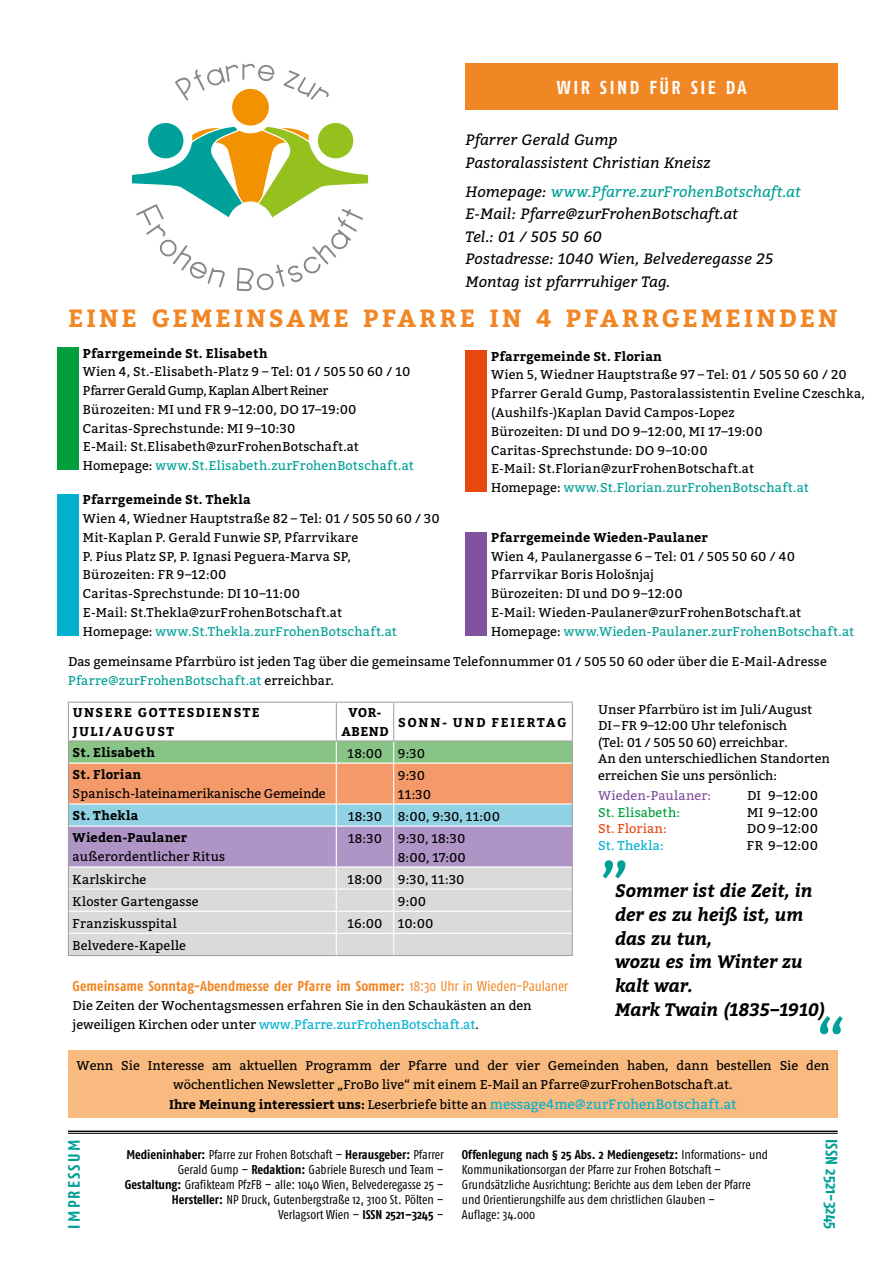
<style>
.page{position:relative;width:893px;height:1263px;background:#fff}
.page>*{position:absolute;margin:0;border:0;box-sizing:border-box;transform-origin:0 0}
.t1{font:700 24.75px "Bitter";letter-spacing:.12em;color:#f18624}
.t2{font:700 18.75px "Fago Co";letter-spacing:.135em;color:#fff}
.t3{font:italic 700 18px/23.7px "Bitter";color:#000}
.t4{font:700 16.5px "Fago Co";letter-spacing:.01em;color:#00a097}
.t5{font:700 16.5px "Fago Co";letter-spacing:.135em;color:#00a097}
.t6{font:italic 15px/22.5px "Bitter";letter-spacing:.005em;color:#000}
.t7{font:700 14.25px "Fago Co";color:#f18624}
.t8{font:13.5px "Bitter";letter-spacing:.01em;color:#00b1cf}
.t9{font:12.75px/18.8px "Bitter";letter-spacing:.005em;color:#000}
.t10{font:12.75px/15px "Fago Co";color:#000;text-align:right}
.t11{font:700 12.75px/18.8px "Bitter";letter-spacing:.02em;color:#000;text-align:center}
.t12{font:700 12.75px/18.8px "Bitter";letter-spacing:.11em;color:#000}
.t13{font:12.75px "Bitter";letter-spacing:.015em;color:#80519c}
.t14{font:700 12.75px "Bitter";letter-spacing:.135em;color:#000}
.t15{font:12.75px "Bitter";letter-spacing:.015em;color:#009f3c}
.t16{font:12.75px "Bitter";letter-spacing:.015em;color:#e84810}
.t17{font:12.75px "Bitter";letter-spacing:.02em;color:#00b1cf}
.s1{color:#00a097}
.s2{font-weight:400}
.s3{color:#00b1cf}
.s4{font-weight:700;font-size:12.75px;color:#000}
.s5{font-size:12.75px;color:#000}
.s6{font-weight:700}
</style>
<div class="page">
<div style="left:466px;top:64px;width:372px;height:46px;background:#f18624"></div>
<div style="left:57px;top:348px;width:22px;height:122px;background:#009f3c"></div>
<div style="left:466px;top:351px;width:21px;height:141px;background:#e84810"></div>
<div style="left:57px;top:494px;width:22px;height:142px;background:#00b1cf"></div>
<div style="left:466px;top:532px;width:21px;height:104px;background:#80519c"></div>
<svg style="left:603px;top:860px;width:22px;height:18px"></svg>
<svg style="left:820px;top:1016px;width:23px;height:18px"></svg>
<svg style="left:132px;top:64px;width:237px;height:227px"></svg>
<hr style="left:68px;top:702px;width:268px;height:1px;background:#9d9d9c">
<hr style="left:68px;top:702px;width:1px;height:39px;background:#9d9d9c">
<hr style="left:336px;top:702px;width:58px;height:1px;background:#9d9d9c">
<hr style="left:336px;top:702px;width:1px;height:39px;background:#9d9d9c">
<hr style="left:394px;top:702px;width:179px;height:1px;background:#9d9d9c">
<hr style="left:393px;top:702px;width:1px;height:39px;background:#9d9d9c">
<hr style="left:68px;top:955px;width:268px;height:1px;background:#9d9d9c">
<hr style="left:336px;top:955px;width:58px;height:1px;background:#9d9d9c">
<hr style="left:394px;top:955px;width:179px;height:1px;background:#9d9d9c">
<hr style="left:572px;top:702px;width:1px;height:39px;background:#9d9d9c">
<svg style="left:68px;top:741px;width:505px;height:214px;background:#c8bfbb"></svg>
<hr style="left:68px;top:1130px;width:770px;height:2px;background:#000">
<hr style="left:68px;top:1133px;width:770px;height:1px;background:#000">
<div style="left:68px;top:1050px;width:770px;height:67px;background:#f9ba7f"></div>
<h2 class="t2" style="left:557px;top:76px;width:191px">WIR SIND FÜR SIE DA</h2>
<p class="t6" style="left:466px;top:128px;width:246px">Pfarrer Gerald Gump<br>Pastoralassistent Christian Kneisz</p>
<p class="t6" style="left:466px;top:179px;width:336px">Homepage: <span class="s1">www.Pfarre.zurFrohenBotschaft.at </span>E-Mail: Pfarre@zurFrohenBotschaft.at<br>Tel.: 01 / 505 50 60<br>Postadresse: 1040 Wien, Belvederegasse 25<br>Montag ist pfarrruhiger Tag.</p>
<h1 class="t1" style="left:68px;top:299px;width:771px">EINE GEMEINSAME PFARRE IN 4 PFARRGEMEINDEN</h1>
<p class="t11" style="left:83px;top:343px;width:186px">Pfarrgemeinde St. Elisabeth</p>
<p class="t9" style="left:83px;top:363px;width:332px">Wien 4, St.-Elisabeth-Platz 9 – Tel: 01 / 505 50 60 / 10<br>Pfarrer Gerald Gump, Kaplan Albert Reiner<br>Bürozeiten: MI und FR 9–12:00, DO 17–19:00<br>Caritas-Sprechstunde: MI 9–10:30<br>E-Mail: St.Elisabeth@zurFrohenBotschaft.at Homepage: <span class="s1">www.St.Elisabeth.zurFrohenBotschaft.at</span></p>
<p class="t11" style="left:491px;top:346px;width:172px">Pfarrgemeinde St. Florian</p>
<p class="t9" style="left:491px;top:366px;width:375px">Wien 5, Wiedner Hauptstraße 97 – Tel: 01 / 505 50 60 / 20<br>Pfarrer Gerald Gump, Pastoralassistentin Eveline Czeschka, (Aushilfs-)Kaplan David Campos-Lopez<br>Bürozeiten: DI und DO 9–12:00, MI 17–19:00<br>Caritas-Sprechstunde: DO 9–10:00<br>E-Mail: St.Florian@zurFrohenBotschaft.at<br>Homepage: <span class="s1">www.St.Florian.zurFrohenBotschaft.at</span></p>
<p class="t11" style="left:83px;top:490px;width:169px">Pfarrgemeinde St. Thekla</p>
<p class="t9" style="left:83px;top:509px;width:358px">Wien 4, Wiedner Hauptstraße 82 – Tel: 01 / 505 50 60 / 30<br>Mit-Kaplan P. Gerald Funwie SP, Pfarrvikare<br>P. Pius Platz SP, P. Ignasi Peguera-Marva SP,<br>Bürozeiten: FR 9–12:00<br>Caritas-Sprechstunde: DI 10–11:00<br>E-Mail: St.Thekla@zurFrohenBotschaft.at<br>Homepage: <span class="s1">www.St.Thekla.zurFrohenBotschaft.at</span></p>
<p class="t11" style="left:491px;top:528px;width:218px">Pfarrgemeinde Wieden-Paulaner</p>
<p class="t9" style="left:491px;top:547px;width:364px">Wien 4, Paulanergasse 6 – Tel: 01 / 505 50 60 / 40<br>Pfarrvikar Boris Hološnjaj<br>Bürozeiten: DI und DO 9–12:00<br>E-Mail: Wieden-Paulaner@zurFrohenBotschaft.at Homepage: <span class="s1">www.Wieden-Paulaner.zurFrohenBotschaft.at</span></p>
<p class="t9" style="left:68px;top:653px;width:760px">Das gemeinsame Pfarrbüro ist jeden Tag über die gemeinsame Telefonnummer 01 / 505 50 60 oder über die E-Mail-Adresse<br><span class="s1">Pfarre@zurFrohenBotschaft.at</span> erreichbar.</p>
<p class="t12" style="left:73px;top:703px;width:189px">UNSERE GOTTESDIENSTE<br>JULI/AUGUST</p>
<p class="t11" style="left:341px;top:703px;width:49px">VOR-<br>ABEND</p>
<p class="t14" style="left:398px;top:712px;width:170px">SONN- UND FEIERTAG</p>
<p class="t11" style="left:73px;top:743px;width:84px">St. Elisabeth</p>
<p class="t9" style="left:347px;top:744px;width:79px">18:00 9:30</p>
<p class="t11" style="left:73px;top:765px;width:70px">St. Florian</p>
<p class="t9" style="left:73px;top:784px;width:255px">Spanisch-lateinamerikanische Gemeinde</p>
<p class="t9" style="left:398px;top:766px;width:35px">9:30<br>11:30</p>
<p class="t11" style="left:73px;top:806px;width:67px">St. Thekla</p>
<p class="t9" style="left:348px;top:807px;width:35px">18:30</p>
<p class="t9" style="left:398px;top:807px;width:103px">8:00, 9:30, 11:00</p>
<p class="t11" style="left:73px;top:828px;width:116px">Wieden-Paulaner</p>
<p class="t9" style="left:73px;top:847px;width:154px">außerordentlicher Ritus</p>
<p class="t9" style="left:348px;top:829px;width:35px">18:30</p>
<p class="t9" style="left:398px;top:829px;width:69px">9:30, 18:30<br>8:00, 17:00</p>
<p class="t9" style="left:73px;top:870px;width:75px">Karlskirche</p>
<p class="t9" style="left:347px;top:870px;width:118px">18:00 9:30, 11:30</p>
<p class="t9" style="left:73px;top:892px;width:128px">Kloster Gartengasse</p>
<p class="t9" style="left:398px;top:892px;width:30px">9:00</p>
<p class="t9" style="left:73px;top:915px;width:106px">Franziskusspital</p>
<p class="t9" style="left:348px;top:915px;width:87px">16:00 10:00</p>
<p class="t9" style="left:73px;top:937px;width:115px">Belvedere-Kapelle</p>
<p class="t7" style="left:73px;top:978px;width:497px">Gemeinsame Sonntag-Abendmesse der Pfarre im Sommer: <span class="s2">18:30 Uhr in Wieden-Paulaner</span></p>
<p class="t9" style="left:73px;top:996px;width:461px">Die Zeiten der Wochentagsmessen erfahren Sie in den Schaukästen an den jeweiligen Kirchen oder unter <span class="s3">www.Pfarre.zurFrohenBotschaft.at</span>.</p>
<p class="t9" style="left:598px;top:701px;width:233px;line-height:16.5px">Unser Pfarrbüro ist im Juli/August DI–FR 9–12:00 Uhr telefonisch<br>(Tel: 01 / 505 50 60) erreichbar.<br>An den unterschiedlichen Standorten erreichen Sie uns persönlich:</p>
<p class="t13" style="left:598px;top:788px;width:115px">Wieden-Paulaner:</p>
<p class="t9" style="left:747px;top:787px;width:72px">DI 9–12:00</p>
<p class="t15" style="left:598px;top:805px;width:83px">St. Elisabeth:</p>
<p class="t9" style="left:747px;top:803px;width:72px">MI 9–12:00</p>
<p class="t16" style="left:598px;top:821px;width:70px">St. Florian:</p>
<p class="t9" style="left:747px;top:820px;width:72px">DO 9–12:00</p>
<p class="t17" style="left:598px;top:838px;width:67px">St. Thekla:</p>
<p class="t9" style="left:747px;top:836px;width:72px">FR 9–12:00</p>
<h3 class="t3" style="left:615px;top:879px;width:211px">Sommer ist die Zeit, in der es zu heiß ist, um das zu tun,<br>wozu es im Winter zu kalt war.<br>Mark Twain (1835–1910)</h3>
<p class="t9" style="left:77px;top:1057px;width:754px;text-align:center">Wenn Sie Interesse am aktuellen Programm der Pfarre und der vier Gemeinden haben, dann bestellen Sie den wöchentlichen Newsletter „FroBo live“ mit einem E-Mail an Pfarre@zurFrohenBotschaft.at.</p>
<p class="t8" style="left:169px;top:1096px;width:569px"><span class="s4">Ihre Meinung interessiert uns:</span> <span class="s5">Leserbriefe bitte an</span> message4me@zurFrohenBotschaft.at</p>
<p class="t5" style="left:64px;top:1228px;width:90px;rotate:-90deg">IMPRESSUM</p>
<p class="t4" style="left:841px;top:1139px;width:92px;rotate:90deg">ISSN 2521-3245</p>
<p class="t10" style="left:125px;top:1147px;width:321px"><span class="s6">Medieninhaber:</span> Pfarre zur Frohen Botschaft – <span class="s6">Herausgeber:</span> Pfarrer Gerald Gump – <span class="s6">Redaktion:</span> Gabriele Buresch und Team – <span class="s6">Gestaltung:</span> Grafikteam PfzFB – alle: 1040 Wien, Belvederegasse 25 – <span class="s6">Hersteller:</span> NP Druck, Gutenbergstraße 12, 3100 St. Pölten – Verlagsort Wien – <span class="s6">ISSN 2521–3245</span> –</p>
<p class="t10" style="left:462px;top:1147px;width:308px;text-align:left"><span class="s6">Offenlegung nach § 25 Abs. 2 Mediengesetz:</span> Informations- und Kommunikationsorgan der Pfarre zur Frohen Botschaft – Grundsätzliche Ausrichtung: Berichte aus dem Leben der Pfarre und Orientierungshilfe aus dem christlichen Glauben –<br>Auflage: 34.000</p>
</div>
